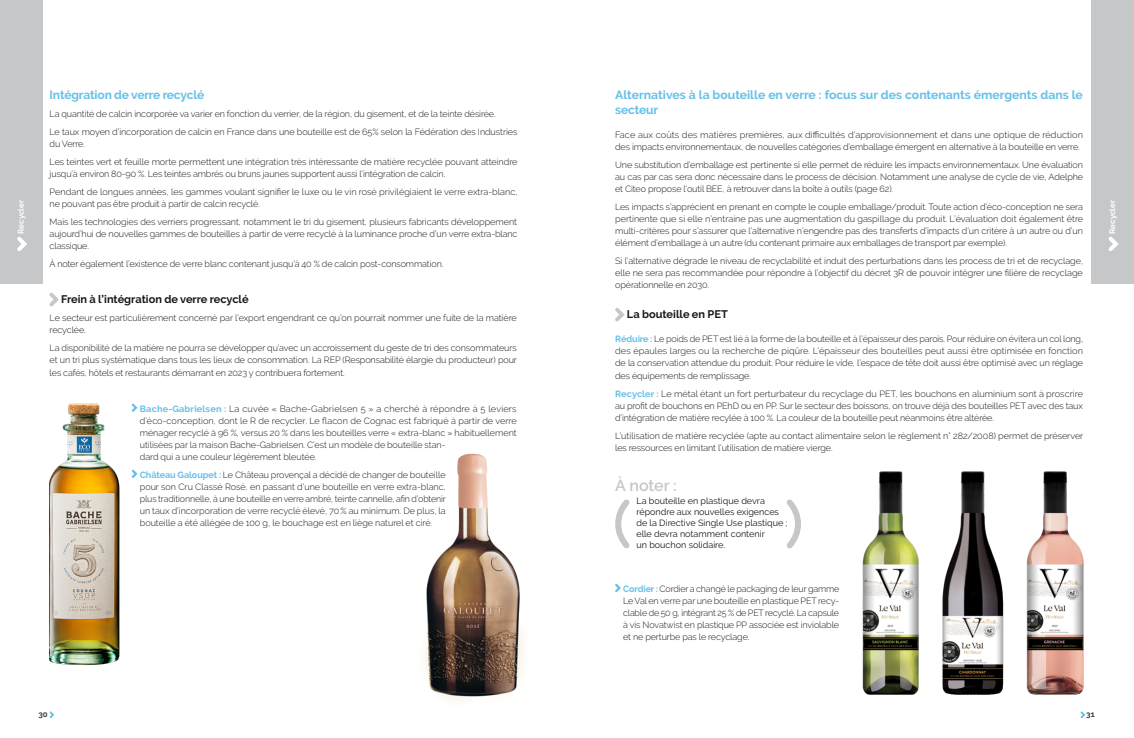
<style>
.page{position:relative;width:1134px;height:738px;background:#fff}
.page>*{position:absolute;margin:0;border:0;box-sizing:border-box;transform-origin:0 0}
.t1{font:600 16px "Raleway";letter-spacing:-.005em;color:#c6c7c8}
.t2{font:700 12px/15px "Raleway";color:#65c0e9}
.t3{font:700 11px "Raleway";color:#1a171c}
.t4{font:300 9px/12px "Raleway";letter-spacing:-.01em;color:#1a171c}
.t5{font:9px/11px "Raleway";color:#1a171c}
.t6{font:700 8px "Raleway";letter-spacing:-.005em;color:#fff}
.t7{font:700 8px "Raleway";color:#3e3d40}
.s1{font-weight:700;color:#65c0e9}
</style>
<div class="page">
<div style="left:1091px;top:0;width:43px;height:283px;background:#c6c7c8"></div>
<div style="left:0;top:0;width:43px;height:283px;background:#c6c7c8"></div>
<svg style="left:1108px;top:237px;width:11px;height:14px"></svg>
<svg style="left:17px;top:237px;width:10px;height:14px"></svg>
<svg style="left:615px;top:308px;width:10px;height:13px"></svg>
<svg style="left:615px;top:584px;width:6px;height:7px"></svg>
<svg style="left:132px;top:403px;width:6px;height:8px"></svg>
<svg style="left:132px;top:469px;width:6px;height:8px"></svg>
<img style="left:425px;top:453px;width:97px;height:247px">
<img style="left:862px;top:471px;width:222px;height:223px">
<img style="left:49px;top:403px;width:83px;height:263px">
<svg style="left:1080px;top:711px;width:5px;height:6px"></svg>
<svg style="left:50px;top:711px;width:4px;height:6px"></svg>
<svg style="left:615px;top:499px;width:15px;height:50px"></svg>
<svg style="left:786px;top:499px;width:15px;height:50px"></svg>
<svg style="left:49px;top:293px;width:10px;height:13px"></svg>
<h2 class="t2" style="left:615px;top:87px;width:469px">Alternatives à la bouteille en verre : focus sur des contenants émergents dans le secteur</h2>
<p class="t4" style="left:615px;top:129px;width:469px">Face aux coûts des matières premières, aux difficultés d’approvisionnement et dans une optique de réduction des impacts environnementaux, de nouvelles catégories d’emballage émergent en alternative à la bouteille en verre.</p>
<p class="t4" style="left:615px;top:159px;width:469px;text-align:justify">Une substitution d’emballage est pertinente si elle permet de réduire les impacts environnementaux. Une évaluation au cas par cas sera donc nécessaire dans le process de décision. Notamment une analyse de cycle de vie, Adelphe et Citeo propose l'outil BEE, à retrouver dans la boîte à outils (page 62).</p>
<p class="t4" style="left:615px;top:201px;width:469px;text-align:justify">Les impacts s’apprécient en prenant en compte le couple emballage/produit. Toute action d’éco-conception ne sera pertinente que si elle n’entraine pas une augmentation du gaspillage du produit. L’évaluation doit également être multi-critères pour s’assurer que l’alternative n’engendre pas des transferts d’impacts d’un critère à un autre ou d’un élément d’emballage à un autre (du contenant primaire aux emballages de transport par exemple).</p>
<p class="t4" style="left:615px;top:255px;width:469px;text-align:justify">Si l’alternative dégrade le niveau de recyclabilité et induit des perturbations dans les process de tri et de recyclage, elle ne sera pas recommandée pour répondre à l’objectif du décret 3R de pouvoir intégrer une filière de recyclage opérationnelle en 2030.</p>
<p class="t3" style="left:627px;top:308px;width:102px">La bouteille en PET</p>
<p class="t4" style="left:615px;top:333px;width:469px;text-align:justify"><span class="s1">Réduire :</span> Le poids de PET est lié à la forme de la bouteille et à l’épaisseur des parois. Pour réduire on évitera un col long, des épaules larges ou la recherche de piqûre. L’épaisseur des bouteilles peut aussi être optimisée en fonction de la conservation attendue du produit. Pour réduire le vide, l’espace de tête doit aussi être optimisé avec un réglage des équipements de remplissage.</p>
<p class="t4" style="left:615px;top:387px;width:469px;text-align:justify"><span class="s1">Recycler :</span> Le métal étant un fort perturbateur du recyclage du PET, les bouchons en aluminium sont à proscrire au profit de bouchons en PEhD ou en PP. Sur le secteur des boissons, on trouve déjà des bouteilles PET avec des taux d’intégration de matière recylée à 100 %. La couleur de la bouteille peut néanmoins être altérée.</p>
<p class="t4" style="left:615px;top:429px;width:470px">L’utilisation de matière recyclée (apte au contact alimentaire selon le règlement n° 282/2008) permet de préserver les ressources en limitant l’utilisation de matière vierge.</p>
<h2 class="t2" style="left:50px;top:87px;width:156px">Intégration de verre recyclé</h2>
<p class="t4" style="left:50px;top:105px;width:469px;line-height:18px">La quantité de calcin incorporée va varier en fonction du verrier, de la région, du gisement, et de la teinte désirée.<br>Le taux moyen d’incorporation de calcin en France dans une bouteille est de 65% selon la Fédération des Industries</p>
<p class="t4" style="left:50px;top:135px;width:469px;line-height:18px">du Verre.<br>Les teintes vert et feuille morte permettent une intégration très intéressante de matière recyclée pouvant atteindre</p>
<p class="t4" style="left:50px;top:165px;width:469px;line-height:18px">jusqu’à environ 80-90 %. Les teintes ambrés ou bruns jaunes supportent aussi l’intégration de calcin.<br>Pendant de longues années, les gammes voulant signifier le luxe ou le vin rosé privilégiaient le verre extra-blanc,</p>
<p class="t4" style="left:50px;top:195px;width:469px;line-height:18px">ne pouvant pas être produit à partir de calcin recyclé.<br>Mais les technologies des verriers progressant, notamment le tri du gisement, plusieurs fabricants développement</p>
<p class="t4" style="left:50px;top:228px;width:469px">aujourd’hui de nouvelles gammes de bouteilles à partir de verre recyclé à la luminance proche d’un verre extra-blanc classique.</p>
<p class="t4" style="left:50px;top:258px;width:395px">À noter également l’existence de verre blanc contenant jusqu’à 40 % de calcin post-consommation.</p>
<p class="t3" style="left:61px;top:293px;width:189px">Frein à l’intégration de verre recyclé</p>
<p class="t4" style="left:50px;top:312px;width:469px">Le secteur est particulièrement concerné par l’export engendrant ce qu’on pourrait nommer une fuite de la matière recyclée.</p>
<p class="t4" style="left:50px;top:342px;width:469px;text-align:justify">La disponibilité de la matière ne pourra se développer qu’avec un accroissement du geste de tri des consommateurs et un tri plus systématique dans tous les lieux de consommation. La REP (Responsabilité élargie du producteur) pour les cafés, hôtels et restaurants démarrant en 2023 y contribuera fortement.</p>
<p class="t4" style="left:140px;top:402px;width:378px"><span class="s1">Bache-Gabrielsen :</span> La cuvée « Bache-Gabrielsen 5 » a cherché à répondre à 5 leviers d’éco-conception, dont le R de recycler. Le flacon de Cognac est fabriqué à partir de verre ménager recyclé à 96 %, versus 20 % dans les bouteilles verre « extra-blanc » habituellement utilisées par la maison Bache-Gabrielsen. C’est un modèle de bouteille stan-<br>dard qui a une couleur légèrement bleutée.</p>
<p class="t4" style="left:140px;top:468px;width:308px;text-align:justify"><span class="s1">Château Galoupet :</span> Le Château provençal a décidé de changer de bouteille pour son Cru Classé Rosé, en passant d’une bouteille en verre extra-blanc, plus traditionnelle, à une bouteille en verre ambré, teinte cannelle, afin d’obtenir un taux d’incorporation de verre recyclé élevé, 70% au minimum. De plus, la bouteille a été allégée de 100 g, le bouchage est en liège naturel et ciré.</p>
<p class="t6" style="left:16px;top:234px;width:35px;rotate:-90deg">Recycler</p>
<p class="t6" style="left:1108px;top:234px;width:35px;rotate:-90deg">Recycler</p>
<h1 class="t1" style="left:615px;top:475px;width:63px">À noter :</h1>
<p class="t5" style="left:636px;top:495px;width:153px">La bouteille en plastique devra répondre aux nouvelles exigences de la Directive Single Use plastique ; elle devra notamment contenir<br>un bouchon solidaire.</p>
<p class="t4" style="left:623px;top:582px;width:218px;text-align:justify"><span class="s1">Cordier :</span> Cordier a changé le packaging de leur gamme Le Val en verre par une bouteille en plastique PET recy&shy;clable de 50 g, intégrant 25 % de PET recyclé. La capsule à vis Novatwist en plastique PP associée est inviolable et ne perturbe pas le recyclage.</p>
<p class="t7" style="left:38px;top:709px;width:11px">30</p>
<p class="t7" style="left:1086px;top:709px;width:10px">31</p>
</div>
